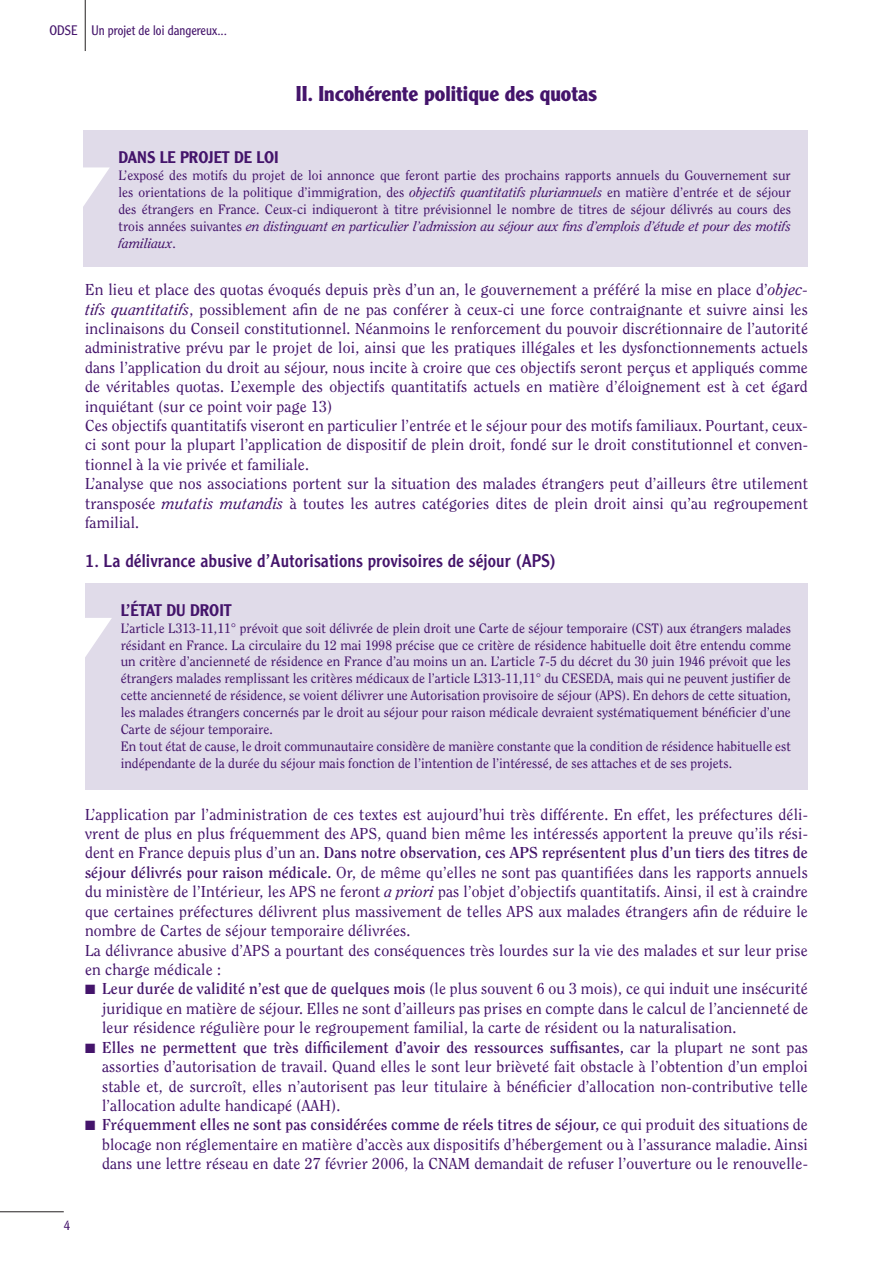
<style>
.page{position:relative;width:893px;height:1263px;background:#fff}
.page>*{position:absolute;margin:0;border:0;box-sizing:border-box;transform-origin:0 0}
.t1{font:700 21px "Clearface Gothic LT Std";color:#44146b}
.t2{font:18px "Clearface Gothic LT Std";letter-spacing:.01em;color:#44146b}
.t3{font:500 16.5px "Clearface Gothic LT Std";color:#44146b}
.t4{font:15.75px/19.4px "Clearface Std";letter-spacing:.01em;color:#44146b}
.t5{font:13.5px/17px "Clearface Std";color:#44146b;text-align:justify}
.t6{font:300 13.5px "Clearface Gothic LT Std";color:#44146b}
.t7{font:13.5px "Zapf Dingbats ITC";color:#44146b}
.s1{font-style:italic}
.s2{font-weight:700}
</style>
<div class="page">
<hr style="left:0;top:1211px;width:64px;height:1px;background:#231f20">
<hr style="left:85px;top:0;width:1px;height:51px;background:#231f20">
<div style="left:83px;top:130px;width:725px;height:137px;background:#e0dbe9"></div>
<svg style="left:83px;top:167px;width:27px;height:39px"></svg>
<div style="left:86px;top:583px;width:722px;height:206px;background:#e0dbe9"></div>
<svg style="left:85px;top:618px;width:27px;height:51px"></svg>
<p class="t6" style="left:49px;top:22px;width:179px">ODSE Un projet de loi dangereux...</p>
<h1 class="t1" style="left:296px;top:81px;width:303px">II. Incohérente politique des quotas</h1>
<p class="t3" style="left:119px;top:147px;width:10px">DANS</p>
<p class="t3" style="left:160px;top:147px;width:105px">LE PROJET DE LOI</p>
<p class="t5" style="left:119px;top:167px;width:674px">L’exposé des motifs du projet de loi annonce que feront partie des prochains rapports annuels du Gouvernement sur les orientations de la politique d’immigration, des <span class="s1">objectifs quantitatifs pluriannuels</span> en matière d’entrée et de séjour des étrangers en France. Ceux-ci indiqueront à titre prévisionnel le nombre de titres de séjour délivrés au cours des trois années suivantes <span class="s1">en distinguant en particulier l’admission au séjour aux fins d’emplois d’étude et pour des motifs familiaux</span>.</p>
<p class="t4" style="left:85px;top:280px;width:724px">En lieu et place des quotas évoqués depuis près d’un an, le gouvernement a préféré la mise en place d’<span class="s1">objec&shy;tifs quantitatifs</span>, possiblement afin de ne pas conférer à ceux-ci une force contraignante et suivre ainsi les inclinaisons du Conseil constitutionnel. Néanmoins le renforcement du pouvoir discrétionnaire de l’autorité administrative prévu par le projet de loi, ainsi que les pratiques illégales et les dysfonctionnements actuels dans l’application du droit au séjour, nous incite à croire que ces objectifs seront perçus et appliqués comme de véritables quotas. L’exemple des objectifs quantitatifs actuels en matière d’éloignement est à cet égard inquiétant (sur ce point voir page 13)<br>Ces objectifs quantitatifs viseront en particulier l’entrée et le séjour pour des motifs familiaux. Pourtant, ceux&shy;ci sont pour la plupart l’application de dispositif de plein droit, fondé sur le droit constitutionnel et conven&shy;tionnel à la vie privée et familiale.<br>L’analyse que nos associations portent sur la situation des malades étrangers peut d’ailleurs être utilement transposée <span class="s1">mutatis mutandis</span> à toutes les autres catégories dites de plein droit ainsi qu’au regroupement familial.</p>
<p class="t2" style="left:85px;top:549px;width:472px">1. La délivrance abusive d’Autorisations provisoires de séjour (APS)</p>
<p class="t3" style="left:121px;top:599px;width:79px">L’ÉTAT DU DROI</p>
<p class="t3" style="left:224px;top:599px;width:9px">T</p>
<p class="t5" style="left:121px;top:619px;width:672px;text-align:left">L’article L313-11,11° prévoit que soit délivrée de plein droit une Carte de séjour temporaire (CST) aux étrangers malades résidant en France. La circulaire du 12 mai 1998 précise que ce critère de résidence habituelle doit être entendu comme un critère d’ancienneté de résidence en France d’au moins un an. L’article 7-5 du décret du 30 juin 1946 prévoit que les étrangers malades remplissant les critères médicaux de l’article L313-11,11° du CESEDA, mais qui ne peuvent justifier de cette ancienneté de résidence, se voient délivrer une Autorisation provisoire de séjour (APS). En dehors de cette situation, les malades étrangers concernés par le droit au séjour pour raison médicale devraient systématiquement bénéficier d’une Carte de séjour temporaire.<br>En tout état de cause, le droit communautaire considère de manière constante que la condition de résidence habituelle est indépendante de la durée du séjour mais fonction de l’intention de l’intéressé, de ses attaches et de ses projets.</p>
<p class="t4" style="left:85px;top:804px;width:724px">L’application par l’administration de ces textes est aujourd’hui très différente. En effet, les préfectures déli&shy;vrent de plus en plus fréquemment des APS, quand bien même les intéressés apportent la preuve qu’ils rési&shy;dent en France depuis plus d’un an. <span class="s2">Dans notre observation, ces APS représentent plus d’un tiers des titres de séjour délivrés pour raison médicale.</span> Or, de même qu’elles ne sont pas quantifiées dans les rapports annuels du ministère de l’Intérieur, les APS ne feront <span class="s1">a priori</span> pas l’objet d’objectifs quantitatifs. Ainsi, il est à craindre que certaines préfectures délivrent plus massivement de telles APS aux malades étrangers afin de réduire le nombre de Cartes de séjour temporaire délivrées.<br>La délivrance abusive d’APS a pourtant des conséquences très lourdes sur la vie des malades et sur leur prise en charge médicale :</p>
<p class="t4" style="left:102px;top:979px;width:707px"><span class="s2">Leur durée de validité n’est que de quelques mois</span> (le plus souvent 6 ou 3 mois), ce qui induit une insécurité juridique en matière de séjour. Elles ne sont d’ailleurs pas prises en compte dans le calcul de l’ancienneté de leur résidence régulière pour le regroupement familial, la carte de résident ou la naturalisation.<br><span class="s2">Elles ne permettent que très difficilement d’avoir des ressources suffisantes,</span> car la plupart ne sont pas assorties d’autorisation de travail. Quand elles le sont leur brièveté fait obstacle à l’obtention d’un emploi stable et, de surcroît, elles n’autorisent pas leur titulaire à bénéficier d’allocation non-contributive telle l’allocation adulte handicapé (AAH).<br><span class="s2">Fréquemment elles ne sont pas considérées comme de réels titres de séjour,</span> ce qui produit des situations de blocage non réglementaire en matière d’accès aux dispositifs d’hébergement ou à l’assurance maladie. Ainsi dans une lettre réseau en date 27 février 2006, la CNAM demandait de refuser l’ouverture ou le renouvelle-</p>
<p class="t7" style="left:85px;top:983px;width:12px">■</p>
<p class="t7" style="left:85px;top:1042px;width:12px">■</p>
<p class="t7" style="left:85px;top:1119px;width:12px">■</p>
</div>
